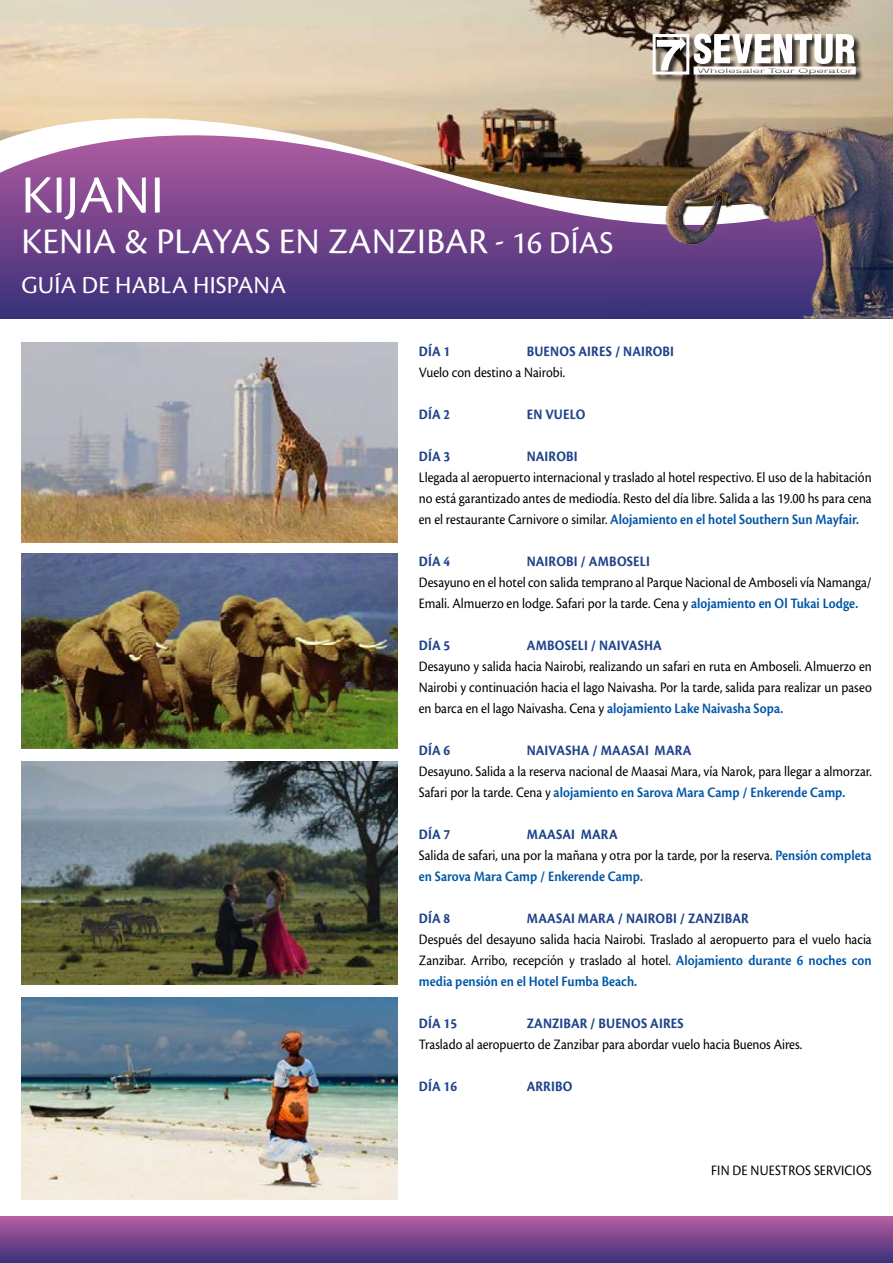
<style>
.page{position:relative;width:893px;height:1263px;background:#fff}
.page>*{position:absolute;margin:0;border:0;box-sizing:border-box;transform-origin:0 0}
.t1{font:55.5px "Cronos Pro";letter-spacing:.01em;color:#fff}
.t2{font:37.5px "Cronos Pro";color:#fff}
.t3{font:33px "Cronos Pro";color:#fff}
.t4{font:25.5px "Cronos Pro";letter-spacing:.01em;color:#fff}
.t5{font:15px/21px "Cronos Pro";color:#000;text-align:justify;scale:.9 1}
.t6{font:700 15px "Cronos Pro";letter-spacing:.01em;color:#20438b;scale:.9 1}
.s1{font-weight:600;color:#0055a7}
.s2{font-weight:700;color:#20438b}
</style>
<div class="page">
<div style="left:0;top:125px;width:893px;height:194px;background:#3d347c"></div>
<svg style="left:0;top:211px;width:611px;height:83px;background:#653f86"></svg>
<img style="left:0;top:0;width:893px;height:211px">
<img style="left:21px;top:342px;width:377px;height:200px">
<img style="left:21px;top:761px;width:377px;height:223px">
<div style="left:653px;top:34px;width:211px;height:49px;background:#000;opacity:.77"></div>
<div style="left:653px;top:34px;width:36px;height:41px;border:3px solid #fff"></div>
<svg style="left:657px;top:37px;width:29px;height:33px"></svg>
<svg style="left:694px;top:33px;width:162px;height:42px"></svg>
<img style="left:21px;top:554px;width:377px;height:194px">
<img style="left:21px;top:997px;width:377px;height:202px">
<img style="left:611px;top:106px;width:282px;height:213px">
<div style="left:1px;top:1216px;width:892px;height:47px;background:linear-gradient(to bottom,#b95ea2,#3a3079)"></div>
<h1 class="t1" style="left:22px;top:163px;width:136px">KIJANI</h1>
<h2 class="t2" style="left:21px;top:220px;width:330px">ken ia &amp; playasenzanz</h2>
<h2 class="t2" style="left:417px;top:220px;width:30px">ibar</h2>
<h3 class="t3" style="left:495px;top:224px;width:102px">- 16 días</h3>
<h3 class="t4" style="left:21px;top:271px;width:126px">guía de habla</h3>
<h3 class="t4" style="left:193px;top:271px;width:38px">hispana</h3>
<p class="t6" style="left:419px;top:343px;width:36px">DÍA 1</p>
<p class="t6" style="left:527px;top:343px;width:165px">BUENOS AIRES / NAIROBI</p>
<p class="t5" style="left:419px;top:362px;width:164px">Vuelo con destino a Nairobi.</p>
<p class="t6" style="left:419px;top:406px;width:36px">DÍA 2</p>
<p class="t6" style="left:527px;top:406px;width:66px">EN VUELO</p>
<p class="t6" style="left:419px;top:448px;width:36px">DÍA 3</p>
<p class="t6" style="left:527px;top:448px;width:58px">NAIROBI</p>
<p class="t5" style="left:419px;top:467px;width:505px">Llegada al aeropuerto internacional y traslado al hotel respectivo. El uso de la habitación no está garantizado antes de mediodía. Resto del día libre. Salida a las 19.00 hs para cena en el restaurante Carnivore o similar. <span class="s1">Alojamiento en el hotel Southern Sun Mayfair.</span></p>
<p class="t6" style="left:419px;top:553px;width:68px">DÍA 4 N</p>
<p class="t6" style="left:536px;top:553px;width:128px">AIROBI / AMBOSELI</p>
<p class="t5" style="left:419px;top:572px;width:505px">Desayuno en el hotel con salida temprano al Parque Nacional de Amboseli vía Namanga/<br>Emali. Almuerzo en lodge. Safari por la tarde. Cena y <span class="s1">alojamiento en Ol Tukai Lodge.</span></p>
<p class="t6" style="left:419px;top:637px;width:68px">DÍA 5 A</p>
<p class="t6" style="left:536px;top:637px;width:141px">MBOSELI / NAIVASHA</p>
<p class="t5" style="left:419px;top:656px;width:505px">Desayuno y salida hacia Nairobi, realizando un safari en ruta en Amboseli. Almuerzo en Nairobi y continuación hacia el lago Naivasha. Por la tarde, salida para realizar un paseo en barca en el lago Naivasha. Cena y <span class="s1">alojamiento Lake Naivasha Sopa.</span></p>
<p class="t6" style="left:419px;top:742px;width:68px">DÍA 6 N</p>
<p class="t6" style="left:536px;top:742px;width:174px">AIVASHA / MAASAI MARA</p>
<p class="t5" style="left:419px;top:761px;width:505px">Desayuno. Salida a la reserva nacional de Maasai Mara, vía Narok, para llegar a almorzar.<br>Safari por la tarde. Cena y <span class="s1">alojamiento en Sarova Mara Camp / Enkerende Camp.</span></p>
<p class="t6" style="left:419px;top:826px;width:36px">DÍA 7</p>
<p class="t5" style="left:419px;top:824px;width:505px;text-align:left;text-indent:108px"><span class="s2">MAASAI MARA<br></span>Salida de safari, una por la mañana y otra por la tarde, por la reserva. <span class="s1">Pensión completa en Sarova Mara Camp / Enkerende Camp.</span></p>
<p class="t6" style="left:419px;top:910px;width:69px">DÍA 8 M</p>
<p class="t6" style="left:538px;top:910px;width:235px">AASAI MARA / NAIROBI / ZANZIBAR</p>
<p class="t5" style="left:419px;top:929px;width:505px">Después del desayuno salida hacia Nairobi. Traslado al aeropuerto para el vuelo hacia Zanzibar. Arribo, recepción y traslado al hotel. <span class="s1">Alojamiento durante 6 noches con media pensión en el Hotel Fumba Beach.</span></p>
<p class="t6" style="left:419px;top:1015px;width:44px">DÍA 15</p>
<p class="t6" style="left:527px;top:1015px;width:99px">ZANZIBAR / BUENOS</p>
<p class="t6" style="left:650px;top:1015px;width:9px">AIRES</p>
<p class="t5" style="left:419px;top:1034px;width:428px">Traslado al aeropuerto de Zanzibar para abordar vuelo hacia Buenos Aires.</p>
<p class="t6" style="left:419px;top:1078px;width:44px">DÍA 16</p>
<p class="t6" style="left:527px;top:1078px;width:52px">ARRIBO</p>
<p class="t5" style="left:711px;top:1160px;width:72px">fin de nuestr</p>
<p class="t5" style="left:795px;top:1160px;width:30px">os serv</p>
<p class="t5" style="left:841px;top:1160px;width:34px">icios</p>
</div>
